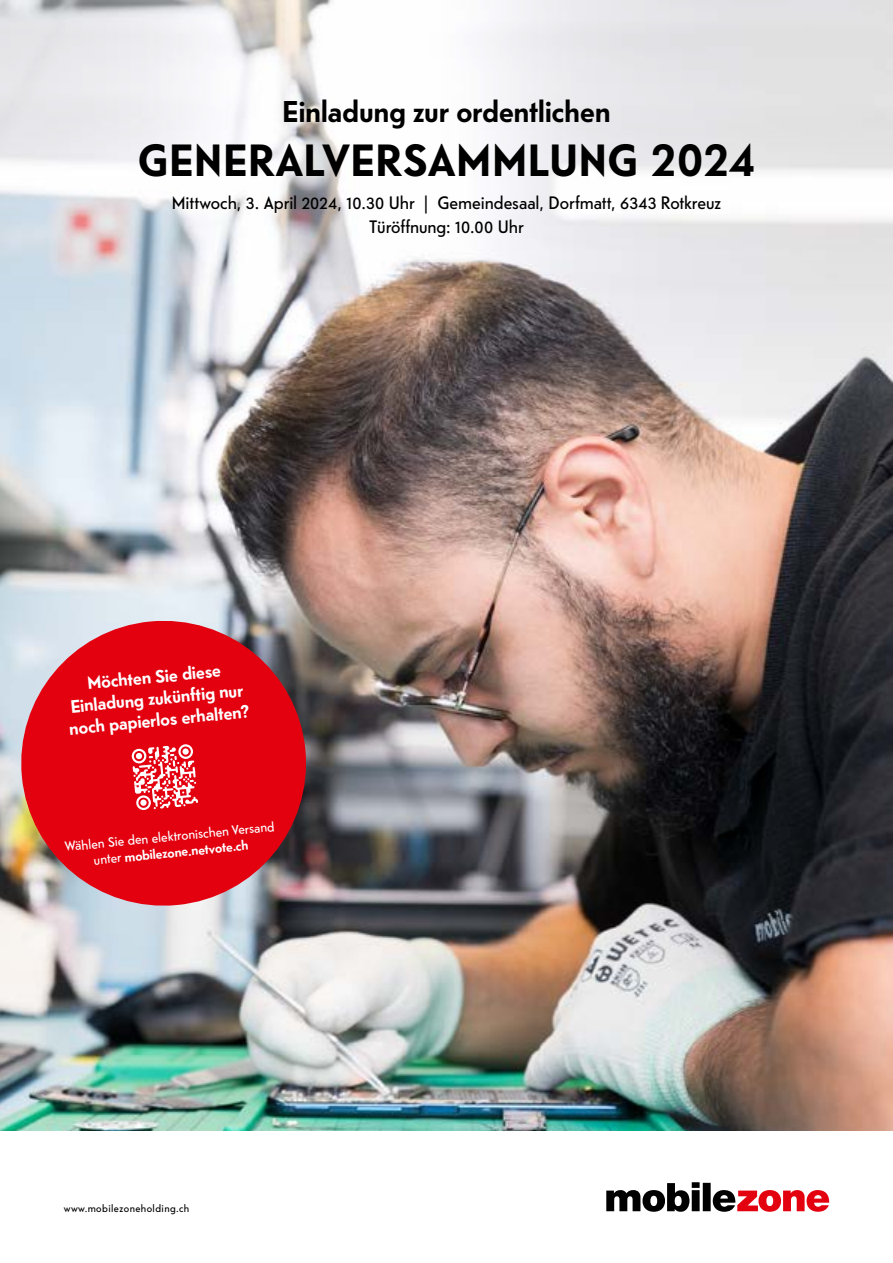
<style>
.page{position:relative;width:893px;height:1263px;background:#fff}
.page>*{position:absolute;margin:0;border:0;box-sizing:border-box;transform-origin:0 0}
.t1{font:700 45px "Telefon";letter-spacing:.025em;color:#000}
.t2{font:700 30px "Telefon";letter-spacing:.005em;color:#000}
.t3{font:18px/24.3px "Telefon";color:#000;text-align:center}
.t4{font:700 18px/21.6px "Telefon";color:#fff;text-align:center}
.t5{font:13.5px/16px "Telefon";color:#fff;text-align:center}
.t6{font:10.5px "Telefon";letter-spacing:.04em;color:#000}
.s1{font-weight:700}
</style>
<div class="page">
<img style="left:0;top:313px;width:893px;height:818px">
<svg style="left:0;top:0;width:893px;height:313px"></svg>
<svg style="left:606px;top:1182px;width:223px;height:30px"></svg>
<svg style="left:14px;top:614px;width:299px;height:298px;fill:#e3000f"></svg>
<svg style="left:131px;top:744px;width:67px;height:66px"></svg>
<svg style="left:182px;top:748px;width:7px;height:7px"></svg>
<svg style="left:140px;top:799px;width:7px;height:7px"></svg>
<h2 class="t2" style="left:283px;top:92px;width:329px">Einladung zur ordentlichen</h2>
<h1 class="t1" style="left:138px;top:131px;width:618px">GENERALVERSAMMLUNG 2024</h1>
<p class="t3" style="left:172px;top:190px;width:551px">Mittwoch, 3. April 2024, 10.30 Uhr | Gemeindesaal, Dorfmatt, 6343 Rotkreuz<br>Türöffnung: 10.00 Uhr</p>
<p class="t4" style="left:65px;top:674px;width:182px;rotate:-5deg">Möchten Sie diese<br>Einladung zukünftig nur noch papierlos erhalten?</p>
<p class="t5" style="left:64px;top:837px;width:212px;rotate:-5deg">Wählen Sie den elektronischen Versand unter <span class="s1">mobilezone.netvote.ch</span></p>
<p class="t6" style="left:64px;top:1201px;width:127px">www.mobilezoneholding.ch</p>
</div>
